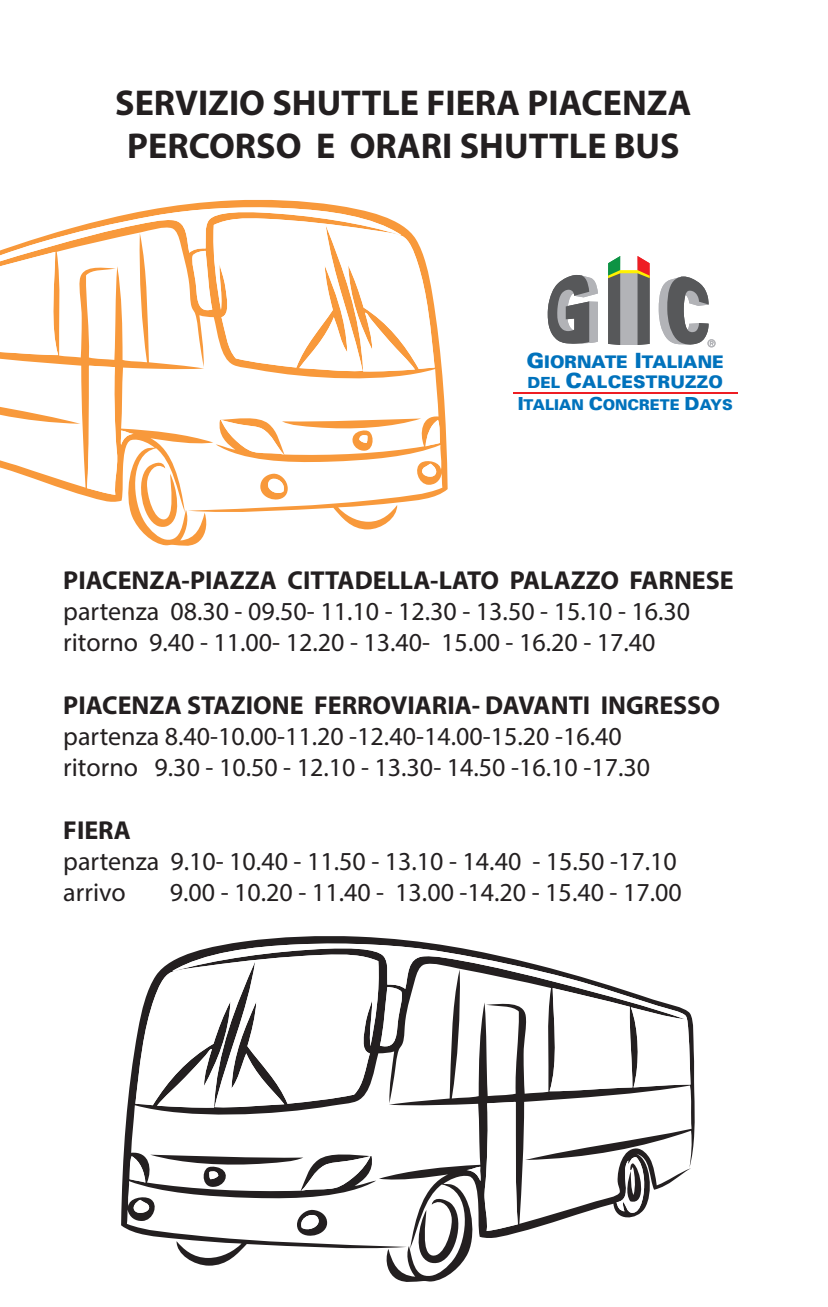
<style>
.page{position:relative;width:828px;height:1307px;background:#fff}
.page>*{position:absolute;margin:0;border:0;box-sizing:border-box;transform-origin:0 0}
.t1{font:700 36px/43.2px "Myriad Pro";color:#231f20;text-align:center}
.t2{font:26px/31.2px "Myriad Pro";color:#231f20}
.t3{font:700 26px "Myriad Pro";color:#231f20}
.t4{font:900 17.4px/19.8px "Univers";color:#0072bc}
.t5{font:900 14.8px "Univers";color:#0072bc}
.s1{font-size:21px}
.s2{font-size:15.2px}
.s3{font-size:18px}
</style>
<div class="page">
<svg style="left:0;top:199px;width:447px;height:347px"></svg>
<svg style="left:191px;top:218px;width:243px;height:154px"></svg>
<svg style="left:0;top:351px;width:58px;height:4px"></svg>
<svg style="left:221px;top:418px;width:219px;height:36px"></svg>
<svg style="left:87px;top:365px;width:96px;height:162px"></svg>
<svg style="left:421px;top:463px;width:17px;height:15px"></svg>
<svg style="left:260px;top:473px;width:28px;height:32px"></svg>
<svg style="left:0;top:206px;width:401px;height:145px"></svg>
<svg style="left:121px;top:936px;width:574px;height:346px"></svg>
<svg style="left:135px;top:953px;width:268px;height:154px"></svg>
<svg style="left:549px;top:1087px;width:83px;height:4px"></svg>
<svg style="left:616px;top:1156px;width:32px;height:57px"></svg>
<svg style="left:129px;top:1154px;width:241px;height:36px"></svg>
<svg style="left:412px;top:1101px;width:106px;height:162px"></svg>
<svg style="left:131px;top:1199px;width:19px;height:15px"></svg>
<svg style="left:297px;top:1209px;width:30px;height:31px"></svg>
<svg style="left:172px;top:942px;width:518px;height:145px"></svg>
<hr style="left:513px;top:391px;width:224px;height:2px;background:#ee1d23">
<svg style="left:548px;top:275px;width:50px;height:68px"></svg>
<svg style="left:658px;top:276px;width:57px;height:71px"></svg>
<svg style="left:608px;top:256px;width:41px;height:89px;background:#8e8b82"></svg>
<h1 class="t1" style="left:115px;top:80px;width:578px">SERVIZIO SHUTTLE FIERA PIACENZA<br>PERCORSO E ORARI SHUTTLE BUS</h1>
<p class="t4" style="left:527px;top:351px;width:198px"><span class="s1">G</span>IORNATE <span class="s1">I</span>TALIANE<br><span class="s2">DEL</span> <span class="s1">C</span>ALCESTRUZZO</p>
<p class="t5" style="left:517px;top:395px;width:217px"><span class="s3">I</span>TALIAN <span class="s3">C</span>ONCRETE <span class="s3">D</span>AYS</p>
<p class="t3" style="left:63px;top:563px;width:672px">PIACENZA-PIAZZA CITTADELLA-LATO PALAZZO FARNESE</p>
<p class="t2" style="left:63px;top:595px;width:628px">partenza 08.30 - 09.50- 11.10 - 12.30 - 13.50 - 15.10 - 16.30 ritorno 9.40 - 11.00- 12.20 - 13.40- 15.00 - 16.20 - 17.40</p>
<p class="t3" style="left:63px;top:688px;width:658px">PIACENZA STAZIONE FERROVIARIA- DAVANTI INGRESSO</p>
<p class="t2" style="left:63px;top:720px;width:588px">partenza 8.40-10.00-11.20 -12.40-14.00-15.20 -16.40 ritorno 9.30 - 10.50 - 12.10 - 13.30- 14.50 -16.10 -17.30</p>
<p class="t3" style="left:63px;top:812px;width:69px">FIERA</p>
<p class="t2" style="left:63px;top:845px;width:615px">partenza 9.10- 10.40 - 11.50 - 13.10 - 14.40 - 15.50 -17.10 arrivo</p>
<p class="t2" style="left:170px;top:876px;width:513px">9.00 - 10.20 - 11.40 - 13.00 -14.20 - 15.40 - 17.00</p>
</div>
